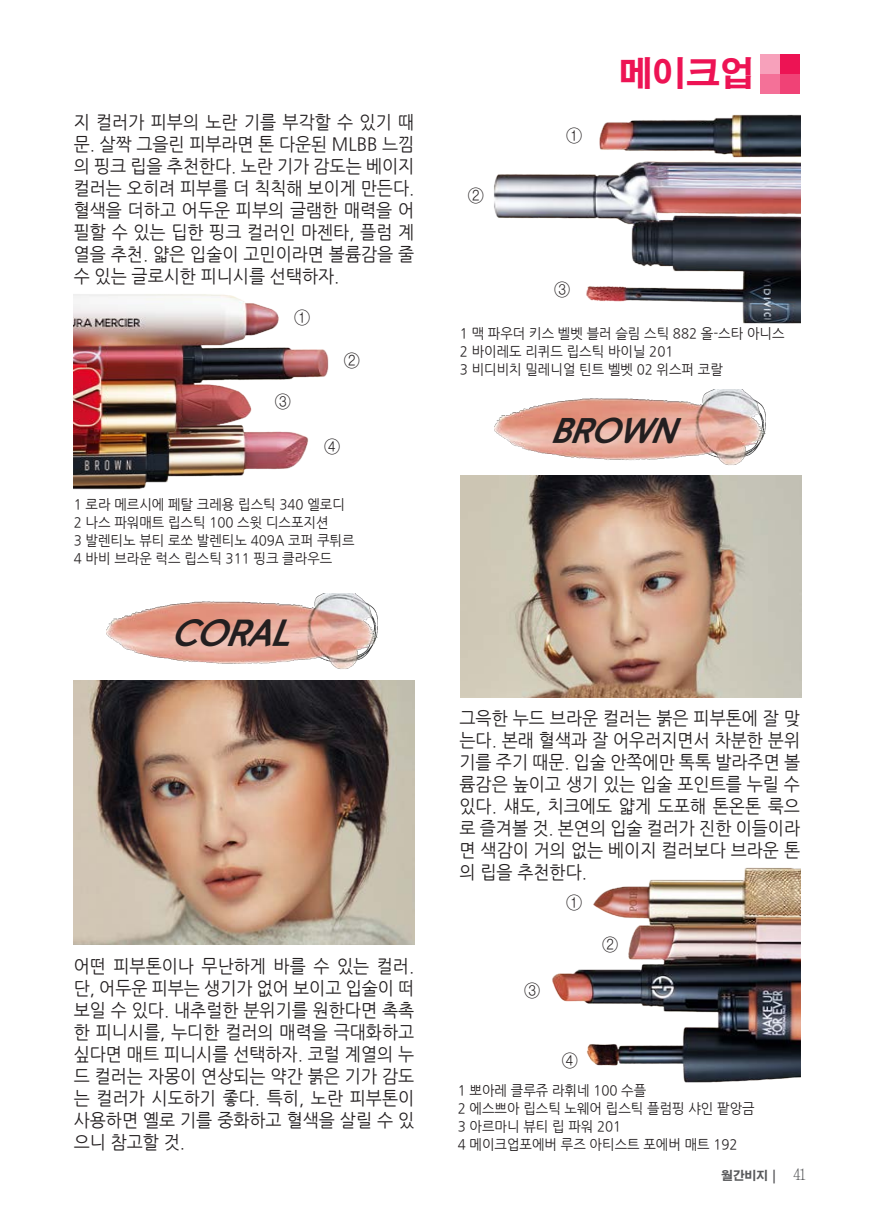
<style>
.page{position:relative;width:874px;height:1225px;background:#fff}
.page>*{position:absolute;margin:0;border:0;box-sizing:border-box;transform-origin:0 0}
.t1{font:italic 36px "NIXGONB Vb";color:#231f20}
.t2{font:italic 34px "NIXGONB Vb";color:#231f20}
.t3{font:700 34px "Adobe Gothic Std";color:#ed1354}
.t4{font:18px/22px "Nanum Gothic";color:#231f20;text-align:justify;scale:.95 1}
.t5{font:14px "Nanum Gothic";color:#231f20;scale:.95 1}
.t6{font:700 12px "Adobe Gothic Std";color:#57585a}
.s1{font-family:"Chosunilbo NM";font-weight:400;font-size:16px}
</style>
<div class="page">
<div style="left:760px;top:54px;width:19px;height:20px;background:#f7a1bb"></div>
<div style="left:779px;top:54px;width:20px;height:20px;background:#ed1354"></div>
<div style="left:760px;top:74px;width:19px;height:20px;background:#f47198"></div>
<div style="left:779px;top:74px;width:20px;height:20px;background:#f04276"></div>
<img style="left:460px;top:475px;width:340px;height:222px">
<img style="left:74px;top:681px;width:340px;height:263px">
<img style="left:494px;top:389px;width:272px;height:77px">
<img style="left:107px;top:593px;width:271px;height:76px">
<img style="left:73px;top:294px;width:256px;height:196px">
<img style="left:552px;top:867px;width:248px;height:216px">
<img style="left:494px;top:114px;width:305px;height:210px">
<p class="t4" style="left:74px;top:112px;width:360px">지 컬러가 피부의 노란 기를 부각할 수 있기 때 문. 살짝 그을린 피부라면 톤 다운된 MLBB 느낌 의 핑크 립을 추천한다. 노란 기가 감도는 베이지 컬러는 오히려 피부를 더 칙칙해 보이게 만든다. 혈색을 더하고 어두운 피부의 글램한 매력을 어 필할 수 있는 딥한 핑크 컬러인 마젠타, 플럼 계 열을 추천. 얇은 입술이 고민이라면 볼륨감을 줄 수 있는 글로시한 피니시를 선택하자.</p>
<p class="t4" style="left:294px;top:306px;width:18px">①</p>
<p class="t4" style="left:275px;top:390px;width:18px">③</p>
<p class="t4" style="left:343px;top:349px;width:18px">②</p>
<p class="t4" style="left:324px;top:435px;width:18px">④</p>
<p class="t5" style="left:74px;top:497px;width:287px">1 로라 메르시에 페탈 크레용 립스틱 340 엘로디</p>
<p class="t5" style="left:74px;top:516px;width:270px">2 나스 파워매트 립스틱 100 스윗 디스포지션</p>
<p class="t5" style="left:74px;top:534px;width:297px">3 발렌티노 뷰티 로쏘 발렌티노 409A 코퍼 쿠튀르</p>
<p class="t5" style="left:74px;top:552px;width:273px">4 바비 브라운 럭스 립스틱 311 핑크 클라우드</p>
<p class="t1" style="left:170px;top:615px;width:135px">CORAL</p>
<p class="t4" style="left:74px;top:955px;width:360px">어떤 피부톤이나 무난하게 바를 수 있는 컬러. 단, 어두운 피부는 생기가 없어 보이고 입술이 떠 보일 수 있다. 내추럴한 분위기를 원한다면 촉촉 한 피니시를, 누디한 컬러의 매력을 극대화하고 싶다면 매트 피니시를 선택하자. 코럴 계열의 누 드 컬러는 자몽이 연상되는 약간 붉은 기가 감도 는 컬러가 시도하기 좋다. 특히, 노란 피부톤이 사용하면 옐로 기를 중화하고 혈색을 살릴 수 있 으니 참고할 것.</p>
<p class="t4" style="left:467px;top:184px;width:18px">②</p>
<p class="t4" style="left:566px;top:125px;width:18px">①</p>
<p class="t3" style="left:617px;top:52px;width:137px">메이크업</p>
<p class="t4" style="left:554px;top:279px;width:18px">③</p>
<p class="t5" style="left:459px;top:327px;width:343px">1 맥 파우더 키스 벨벳 블러 슬림 스틱 882 올-스타 아니스</p>
<p class="t5" style="left:459px;top:345px;width:226px">2 바이레도 리퀴드 립스틱 바이닐 201</p>
<p class="t5" style="left:459px;top:363px;width:278px">3 비디비치 밀레니얼 틴트 벨벳 02 위스퍼 코랄</p>
<p class="t2" style="left:549px;top:414px;width:140px">BROWN</p>
<p class="t4" style="left:459px;top:707px;width:360px">그윽한 누드 브라운 컬러는 붉은 피부톤에 잘 맞 는다. 본래 혈색과 잘 어우러지면서 차분한 분위 기를 주기 때문. 입술 안쪽에만 톡톡 발라주면 볼 륨감은 높이고 생기 있는 입술 포인트를 누릴 수 있다. 섀도, 치크에도 얇게 도포해 톤온톤 룩으 로 즐겨볼 것. 본연의 입술 컬러가 진한 이들이라 면 색감이 거의 없는 베이지 컬러보다 브라운 톤 의 립을 추천한다.</p>
<p class="t4" style="left:523px;top:979px;width:18px">③</p>
<p class="t4" style="left:566px;top:892px;width:18px">①</p>
<p class="t4" style="left:601px;top:934px;width:18px">②</p>
<p class="t4" style="left:561px;top:1049px;width:18px">④</p>
<p class="t5" style="left:457px;top:1084px;width:200px">1 뽀아레 클루쥬 라휘네 100 수플</p>
<p class="t5" style="left:457px;top:1102px;width:314px">2 에스쁘아 립스틱 노웨어 립스틱 플럼핑 샤인 팥앙금</p>
<p class="t5" style="left:457px;top:1120px;width:173px">3 아르마니 뷰티 립 파워 201</p>
<p class="t5" style="left:457px;top:1138px;width:296px">4 메이크업포에버 루즈 아티스트 포에버 매트 192</p>
<p class="t6" style="left:721px;top:1168px;width:86px">월간비지 | <span class="s1">41</span></p>
</div>
